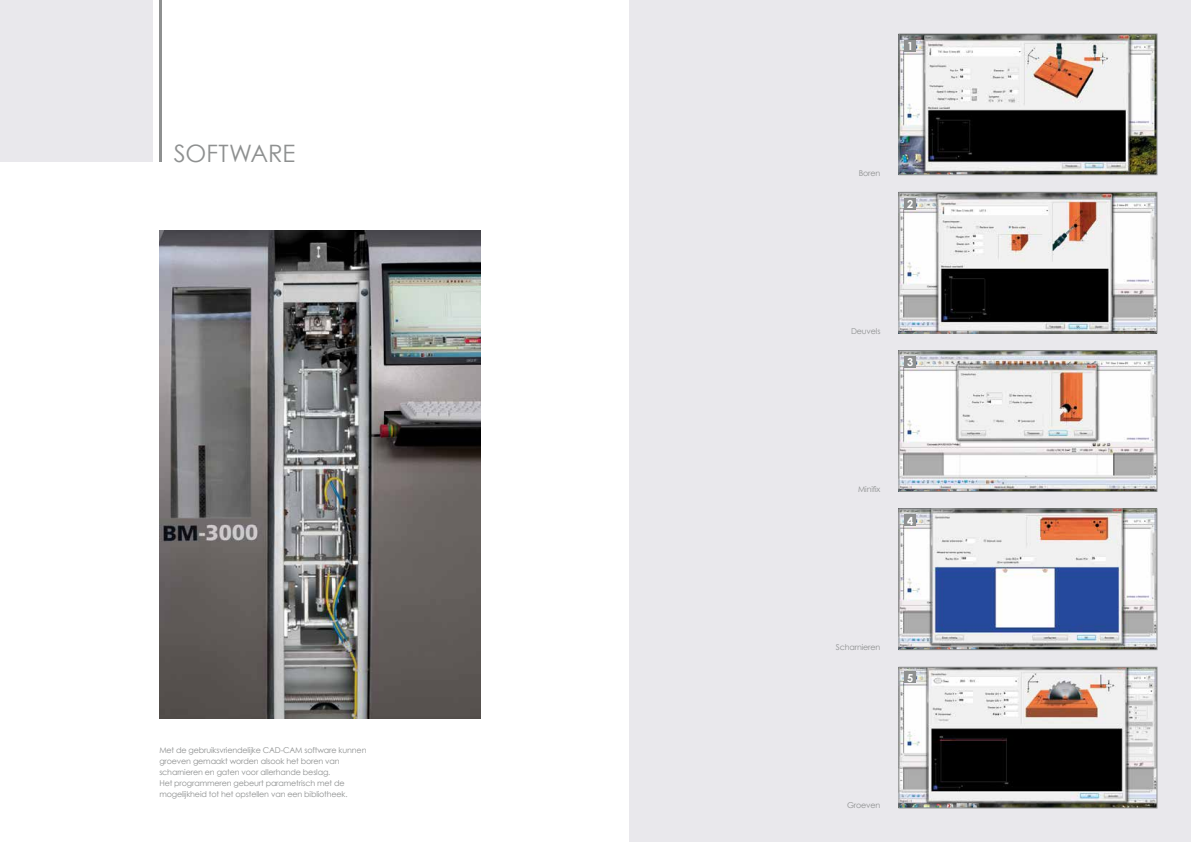
<style>
.page{position:relative;width:1191px;height:842px;background:#fff}
.page>*{position:absolute;margin:0;border:0;box-sizing:border-box;transform-origin:0 0}
.t1{font:24px "Century Gothic";letter-spacing:-.005em;color:#8e9090}
.t2{font:700 11px "Century Gothic";color:#fff}
.t3{font:8px/11px "Century Gothic";letter-spacing:-.02em;color:#8e9090}
</style>
<div class="page">
<div style="left:629px;top:0;width:562px;height:842px;background:#e9e8ec"></div>
<img style="left:159px;top:230px;width:321px;height:488px">
<hr style="left:159px;top:0;width:3px;height:161px;background:#8e9090">
<div style="left:0;top:0;width:153px;height:161px;background:#e9e8ec"></div>
<img style="left:900px;top:36px;width:255px;height:137px">
<div style="left:898px;top:34px;width:259px;height:141px;border:1px solid #8e9090"></div>
<img style="left:900px;top:194px;width:255px;height:138px">
<div style="left:898px;top:192px;width:259px;height:142px;border:1px solid #8e9090"></div>
<img style="left:900px;top:352px;width:255px;height:138px">
<div style="left:898px;top:350px;width:259px;height:142px;border:1px solid #8e9090"></div>
<img style="left:900px;top:510px;width:255px;height:138px">
<div style="left:898px;top:508px;width:259px;height:142px;border:1px solid #8e9090"></div>
<img style="left:900px;top:669px;width:255px;height:137px">
<div style="left:898px;top:667px;width:259px;height:141px;border:1px solid #8e9090"></div>
<div style="left:904px;top:40px;width:12px;height:11px;background:#8e9090"></div>
<div style="left:904px;top:198px;width:12px;height:12px;background:#8e9090"></div>
<div style="left:904px;top:356px;width:12px;height:12px;background:#8e9090"></div>
<div style="left:904px;top:515px;width:12px;height:11px;background:#8e9090"></div>
<div style="left:904px;top:672px;width:12px;height:11px;background:#8e9090"></div>
<h1 class="t1" style="left:174px;top:136px;width:123px">SOFTWARE</h1>
<p class="t3" style="left:159px;top:745px;width:209px">Met de gebruiksvriendelijke CAD-CAM software kunnen groeven gemaakt worden alsook het boren van scharnieren en gaten voor allerhande beslag.<br>Het programmeren gebeurt parametrisch met de mogelijkheid tot het opstellen van een bibliotheek.</p>
<h2 class="t2" style="left:907px;top:37px;width:8px">1</h2>
<p class="t3" style="left:858px;top:167px;width:23px">Boren</p>
<h2 class="t2" style="left:907px;top:196px;width:8px">2</h2>
<p class="t3" style="left:851px;top:325px;width:31px">Deuvels</p>
<h2 class="t2" style="left:907px;top:354px;width:8px">3</h2>
<p class="t3" style="left:858px;top:483px;width:24px">Minifix</p>
<h2 class="t2" style="left:907px;top:512px;width:8px">4</h2>
<p class="t3" style="left:836px;top:642px;width:46px">Scharnieren</p>
<h2 class="t2" style="left:907px;top:669px;width:8px">5</h2>
<p class="t3" style="left:847px;top:799px;width:35px">Groeven</p>
</div>
